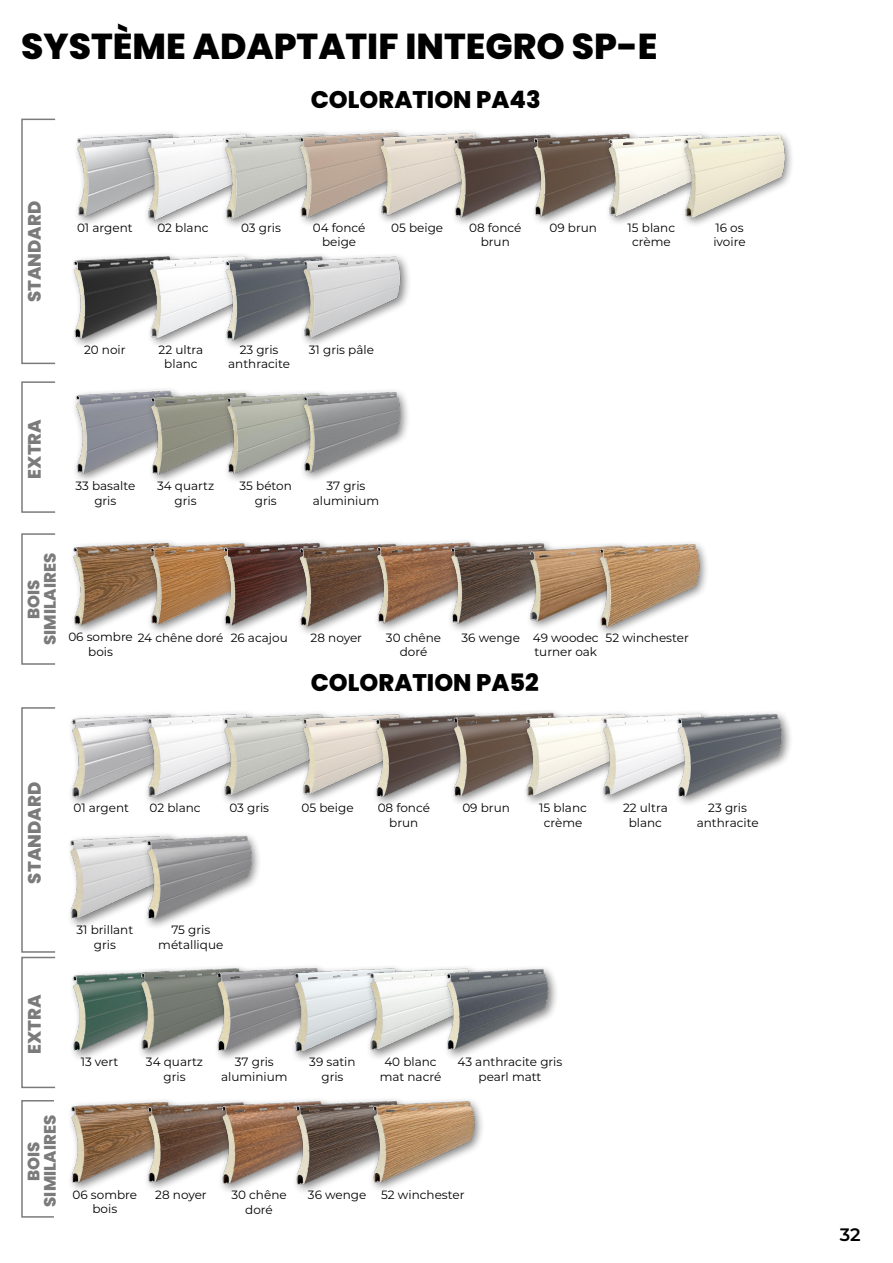
<style>
.page{position:relative;width:893px;height:1263px;background:#fff}
.page>*{position:absolute;margin:0;border:0;box-sizing:border-box;transform-origin:0 0}
.t1{font:800 36px "Poppins";color:#000}
.t2{font:800 24px "Poppins";color:#000}
.t3{font:800 18px "Poppins";color:#7c7b7b}
.t4{font:600 18px "Montserrat";color:#000}
.t5{font:800 16.5px/16.5px "Poppins";color:#7c7b7b;text-align:center}
.t6{font:12px/14.4px "Montserrat";color:#000;text-align:center}
</style>
<div class="page">
<img style="left:75px;top:390px;width:71px;height:89px">
<div style="left:147px;top:389px;width:113px;height:96px;background:#000;opacity:.5"></div>
<img style="left:146px;top:389px;width:75px;height:90px">
<div style="left:222px;top:389px;width:112px;height:95px;background:#fff"></div>
<img style="left:221px;top:389px;width:77px;height:90px">
<div style="left:298px;top:388px;width:113px;height:95px;background:#000;opacity:.5"></div>
<img style="left:298px;top:389px;width:104px;height:90px">
<div style="left:72px;top:129px;width:115px;height:98px;background:#000;opacity:.5"></div>
<img style="left:72px;top:130px;width:70px;height:90px">
<div style="left:142px;top:129px;width:119px;height:102px;background:#000;opacity:.5"></div>
<img style="left:144px;top:130px;width:76px;height:90px">
<div style="left:220px;top:129px;width:118px;height:100px;background:#000;opacity:.5"></div>
<img style="left:221px;top:130px;width:75px;height:90px">
<div style="left:296px;top:127px;width:118px;height:101px;background:#000;opacity:.5"></div>
<img style="left:298px;top:130px;width:76px;height:90px">
<div style="left:375px;top:128px;width:115px;height:98px;background:#fff"></div>
<img style="left:374px;top:130px;width:76px;height:90px">
<div style="left:450px;top:130px;width:115px;height:97px;background:#000;opacity:.5"></div>
<img style="left:452px;top:130px;width:73px;height:90px">
<div style="left:529px;top:128px;width:115px;height:99px;background:#000;opacity:.5"></div>
<img style="left:525px;top:130px;width:79px;height:90px">
<div style="left:604px;top:130px;width:114px;height:97px;background:#000;opacity:.5"></div>
<img style="left:604px;top:130px;width:75px;height:90px">
<div style="left:680px;top:130px;width:115px;height:98px;background:#000;opacity:.5"></div>
<img style="left:679px;top:130px;width:108px;height:90px">
<div style="left:67px;top:710px;width:119px;height:98px;background:#000;opacity:.5"></div>
<img style="left:69px;top:711px;width:74px;height:89px">
<div style="left:143px;top:709px;width:120px;height:98px;background:#000;opacity:.5"></div>
<img style="left:144px;top:711px;width:76px;height:89px">
<div style="left:220px;top:709px;width:117px;height:98px;background:#fff"></div>
<img style="left:221px;top:712px;width:73px;height:88px">
<img style="left:294px;top:713px;width:78px;height:87px">
<div style="left:372px;top:710px;width:119px;height:98px;background:#000;opacity:.5"></div>
<img style="left:373px;top:711px;width:75px;height:89px">
<div style="left:449px;top:708px;width:120px;height:99px;background:#000;opacity:.5"></div>
<img style="left:448px;top:711px;width:74px;height:89px">
<div style="left:522px;top:709px;width:119px;height:98px;background:#000;opacity:.5"></div>
<img style="left:522px;top:711px;width:76px;height:89px">
<div style="left:599px;top:709px;width:117px;height:97px;background:#fff"></div>
<img style="left:598px;top:711px;width:75px;height:89px">
<div style="left:673px;top:709px;width:121px;height:99px;background:#000;opacity:.5"></div>
<img style="left:674px;top:711px;width:111px;height:89px">
<div style="left:69px;top:967px;width:115px;height:95px;background:#000;opacity:.5"></div>
<img style="left:69px;top:967px;width:68px;height:88px">
<div style="left:137px;top:964px;width:117px;height:97px;background:#fff"></div>
<img style="left:138px;top:968px;width:74px;height:87px">
<div style="left:213px;top:964px;width:120px;height:98px;background:#000;opacity:.5"></div>
<img style="left:212px;top:965px;width:76px;height:90px">
<div style="left:290px;top:964px;width:121px;height:99px;background:#000;opacity:.5"></div>
<img style="left:288px;top:965px;width:77px;height:90px">
<div style="left:365px;top:964px;width:119px;height:97px;background:#000;opacity:.5"></div>
<img style="left:367px;top:965px;width:75px;height:90px">
<div style="left:442px;top:964px;width:118px;height:97px;background:#000;opacity:.5"></div>
<img style="left:445px;top:965px;width:105px;height:90px">
<div style="left:66px;top:831px;width:120px;height:99px;background:#000;opacity:.5"></div>
<img style="left:68px;top:833px;width:73px;height:90px">
<div style="left:142px;top:832px;width:121px;height:98px;background:#000;opacity:.5"></div>
<img style="left:141px;top:833px;width:113px;height:90px">
<div style="left:66px;top:1097px;width:118px;height:96px;background:#000;opacity:.5"></div>
<img style="left:69px;top:1097px;width:74px;height:90px">
<div style="left:143px;top:1097px;width:116px;height:96px;background:#000;opacity:.5"></div>
<img style="left:145px;top:1097px;width:72px;height:90px">
<div style="left:217px;top:1096px;width:120px;height:98px;background:#000;opacity:.5"></div>
<img style="left:218px;top:1097px;width:73px;height:90px">
<div style="left:291px;top:1096px;width:121px;height:99px;background:#000;opacity:.5"></div>
<img style="left:293px;top:1097px;width:75px;height:90px">
<div style="left:368px;top:1096px;width:117px;height:97px;background:#000;opacity:.5"></div>
<img style="left:369px;top:1097px;width:110px;height:90px">
<img style="left:73px;top:542px;width:72px;height:88px">
<img style="left:145px;top:541px;width:74px;height:89px">
<div style="left:219px;top:538px;width:115px;height:98px;background:#000;opacity:.5"></div>
<img style="left:221px;top:540px;width:74px;height:90px">
<div style="left:295px;top:539px;width:116px;height:98px;background:#000;opacity:.5"></div>
<img style="left:295px;top:540px;width:77px;height:90px">
<div style="left:373px;top:538px;width:112px;height:96px;background:#fff"></div>
<img style="left:372px;top:540px;width:74px;height:90px">
<div style="left:446px;top:539px;width:112px;height:95px;background:#000;opacity:.5"></div>
<img style="left:448px;top:540px;width:78px;height:90px">
<div style="left:526px;top:541px;width:110px;height:91px;background:#fff"></div>
<img style="left:517px;top:540px;width:78px;height:88px">
<div style="left:595px;top:540px;width:115px;height:98px;background:#000;opacity:.5"></div>
<img style="left:596px;top:540px;width:107px;height:90px">
<div style="left:21px;top:119px;width:35px;height:245px;border:2px solid #7c7b7b"></div>
<div style="left:21px;top:707px;width:35px;height:246px;border:2px solid #7c7b7b"></div>
<div style="left:21px;top:381px;width:35px;height:132px;border:2px solid #7c7b7b"></div>
<div style="left:21px;top:957px;width:35px;height:131px;border:2px solid #7c7b7b"></div>
<div style="left:21px;top:533px;width:35px;height:132px;border:2px solid #7c7b7b"></div>
<div style="left:21px;top:1100px;width:34px;height:118px;border:2px solid #7c7b7b"></div>
<div style="left:70px;top:251px;width:115px;height:98px;background:#000;opacity:.5"></div>
<img style="left:71px;top:252px;width:74px;height:90px">
<div style="left:146px;top:251px;width:114px;height:98px;background:#000;opacity:.5"></div>
<img style="left:145px;top:252px;width:76px;height:90px">
<div style="left:221px;top:252px;width:117px;height:98px;background:#000;opacity:.5"></div>
<img style="left:222px;top:252px;width:77px;height:90px">
<div style="left:299px;top:252px;width:113px;height:96px;background:#000;opacity:.5"></div>
<img style="left:300px;top:252px;width:104px;height:90px">
<h1 class="t1" style="left:21px;top:26px;width:638px">SYSTÈME ADAPTATIF INTEGRO SP-E</h1>
<h2 class="t2" style="left:311px;top:86px;width:232px">COLORATION PA43</h2>
<h3 class="t3" style="left:24px;top:302px;width:103px;rotate:-90deg">STANDARD</h3>
<p class="t6" style="left:77px;top:220px;width:57px">01 argent</p>
<p class="t6" style="left:157px;top:220px;width:53px">02 blanc</p>
<p class="t6" style="left:241px;top:220px;width:41px">03 gris</p>
<p class="t6" style="left:313px;top:220px;width:54px">04 foncé beige</p>
<p class="t6" style="left:391px;top:220px;width:53px">05 beige</p>
<p class="t6" style="left:469px;top:220px;width:54px">08 foncé brun</p>
<p class="t6" style="left:550px;top:220px;width:49px">09 brun</p>
<p class="t6" style="left:628px;top:220px;width:49px">15 blanc crème</p>
<p class="t6" style="left:713px;top:220px;width:34px;text-align:left">16 os ivoire</p>
<p class="t6" style="left:84px;top:342px;width:43px">20 noir</p>
<p class="t6" style="left:159px;top:342px;width:46px">22 ultra blanc</p>
<p class="t6" style="left:228px;top:342px;width:63px">23 gris anthracite</p>
<p class="t6" style="left:309px;top:342px;width:67px">31 gris pâle</p>
<h3 class="t3" style="left:24px;top:479px;width:61px;rotate:-90deg">EXTRA</h3>
<p class="t6" style="left:75px;top:478px;width:61px">33 basalte gris</p>
<p class="t6" style="left:157px;top:478px;width:59px">34 quartz gris</p>
<p class="t6" style="left:240px;top:478px;width:54px">35 béton gris</p>
<p class="t6" style="left:313px;top:478px;width:68px">37 gris aluminium</p>
<h3 class="t5" style="left:25px;top:645px;width:93px;rotate:-90deg">BOIS<br>SIMILAIRES</h3>
<p class="t6" style="left:88px;top:630px;width:201px;line-height:14px;text-align:left;text-indent:-20px">06 sombre 24 chêne doré 26 acajou bois</p>
<p class="t6" style="left:311px;top:630px;width:53px">28 noyer</p>
<p class="t6" style="left:386px;top:630px;width:57px">30 chêne doré</p>
<p class="t6" style="left:461px;top:630px;width:139px;text-align:right">36 wenge 49 woodec turner oak</p>
<p class="t6" style="left:606px;top:630px;width:85px">52 winchester</p>
<h2 class="t2" style="left:311px;top:669px;width:230px">COLORATION PA52</h2>
<h3 class="t3" style="left:24px;top:883px;width:103px;rotate:-90deg">STANDARD</h3>
<p class="t6" style="left:74px;top:800px;width:57px">01 argent</p>
<p class="t6" style="left:149px;top:800px;width:53px">02 blanc</p>
<p class="t6" style="left:229px;top:800px;width:41px">03 gris</p>
<p class="t6" style="left:302px;top:800px;width:53px">05 beige</p>
<p class="t6" style="left:378px;top:800px;width:54px">08 foncé brun</p>
<p class="t6" style="left:462px;top:800px;width:49px">09 brun</p>
<p class="t6" style="left:539px;top:800px;width:49px">15 blanc crème</p>
<p class="t6" style="left:623px;top:800px;width:46px">22 ultra blanc</p>
<p class="t6" style="left:697px;top:800px;width:63px">23 gris anthracite</p>
<p class="t6" style="left:76px;top:922px;width:58px">31 brillant gris</p>
<p class="t6" style="left:158px;top:922px;width:67px">75 gris métallique</p>
<h3 class="t3" style="left:24px;top:1054px;width:61px;rotate:-90deg">EXTRA</h3>
<h3 class="t5" style="left:25px;top:1207px;width:93px;rotate:-90deg">BOIS<br>SIMILAIRES</h3>
<p class="t6" style="left:81px;top:1054px;width:39px">13 vert</p>
<p class="t6" style="left:380px;top:1054px;width:63px">40 blanc mat nacré</p>
<p class="t6" style="left:458px;top:1054px;width:106px">43 anthracite gris pearl matt</p>
<p class="t6" style="left:146px;top:1054px;width:59px">34 quartz gris</p>
<p class="t6" style="left:221px;top:1054px;width:68px">37 gris aluminium</p>
<p class="t6" style="left:309px;top:1054px;width:48px">39 satin gris</p>
<p class="t6" style="left:73px;top:1187px;width:66px">06 sombre bois</p>
<p class="t6" style="left:155px;top:1187px;width:53px">28 noyer</p>
<p class="t6" style="left:231px;top:1187px;width:57px">30 chêne doré</p>
<p class="t6" style="left:308px;top:1187px;width:158px">36 wenge 52 winchester</p>
<h3 class="t4" style="left:840px;top:1222px;width:22px">32</h3>
</div>
